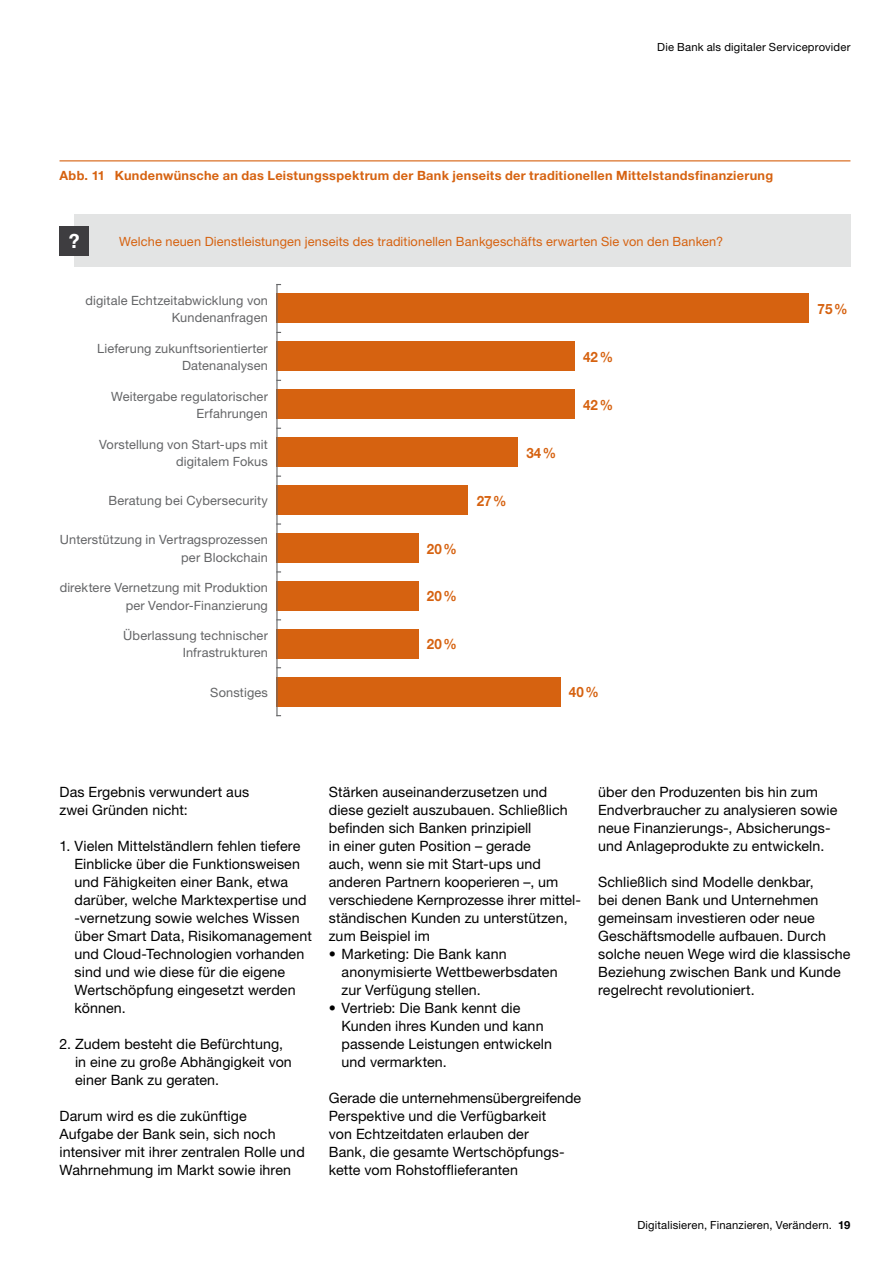
<style>
.page{position:relative;width:893px;height:1263px;background:#fff}
.page>*{position:absolute;margin:0;border:0;box-sizing:border-box;transform-origin:0 0}
.t1{font:700 19.5px "Helvetica Neue LT";color:#fff}
.t2{font:14.25px/18px "Helvetica Neue LT";letter-spacing:.005em;color:#000}
.t3{font:700 14.25px "Helvetica Neue LT";color:#d66210;scale:.94 1}
.t4{font:700 14.25px "Helvetica Neue LT";color:#d66210;scale:.95 1}
.t5{font:12.75px/17.2px "Helvetica Neue LT";letter-spacing:.01em;color:#646567;text-align:right}
.t6{font:700 12.75px "Helvetica Neue LT";letter-spacing:.02em;color:#d66210}
.t7{font:12.75px "Helvetica Neue LT";letter-spacing:.01em;color:#d66210}
.t8{font:11.25px "Helvetica Neue LT";letter-spacing:.015em;color:#000}
.s1{font-weight:700}
</style>
<div class="page">
<hr style="left:60px;top:160px;width:790px;height:1px;background:#d66210">
<div style="left:74px;top:214px;width:776px;height:53px;background:#e3e4e4"></div>
<div style="left:60px;top:226px;width:29px;height:29px;background:#3e3d40"></div>
<div style="left:276px;top:294px;width:533px;height:29px;background:#d66210"></div>
<div style="left:276px;top:341px;width:299px;height:30px;background:#d66210"></div>
<div style="left:276px;top:389px;width:299px;height:30px;background:#d66210"></div>
<div style="left:276px;top:437px;width:242px;height:30px;background:#d66210"></div>
<div style="left:276px;top:485px;width:192px;height:30px;background:#d66210"></div>
<div style="left:276px;top:533px;width:142px;height:30px;background:#d66210"></div>
<div style="left:276px;top:581px;width:142px;height:30px;background:#d66210"></div>
<div style="left:276px;top:629px;width:142px;height:30px;background:#d66210"></div>
<div style="left:276px;top:677px;width:284px;height:30px;background:#d66210"></div>
<hr style="left:276px;top:284px;width:2px;height:432px;background:#646567">
<p class="t8" style="left:657px;top:41px;width:195px">Die Bank als digitaler Serviceprovider</p>
<p class="t6" style="left:60px;top:167px;width:715px">Abb. 11 Kundenwünsche an das Leistungsspektrum der Bank jenseits der traditionellen Mittelstandsfinanzierung</p>
<h1 class="t1" style="left:69px;top:229px;width:12px">?</h1>
<p class="t7" style="left:119px;top:233px;width:605px">Welche neuen Dienstleistungen jenseits des traditionellen Bankgeschäfts erwarten Sie von den Banken?</p>
<p class="t5" style="left:86px;top:292px;width:184px">digitale Echtzeitabwicklung von<br>Kundenanfragen</p>
<p class="t5" style="left:97px;top:339px;width:172px">Lieferung zukunftsorientierter<br>Datenanalysen</p>
<p class="t5" style="left:111px;top:387px;width:158px">Weitergabe regulatorischer<br>Erfahrungen</p>
<p class="t5" style="left:99px;top:435px;width:170px">Vorstellung von Start-ups mit digitalem Fokus</p>
<p class="t5" style="left:109px;top:492px;width:161px">Beratung bei Cybersecurity</p>
<p class="t5" style="left:60px;top:531px;width:210px">Unterstützung in Vertragsprozessen per Blockchain</p>
<p class="t5" style="left:60px;top:579px;width:210px">direktere Vernetzung mit Produktion per Vendor-Finanzierung</p>
<p class="t5" style="left:123px;top:627px;width:146px">Überlassung technischer<br>Infrastrukturen</p>
<p class="t5" style="left:210px;top:683px;width:59px">Sonstiges</p>
<p class="t3" style="left:427px;top:540px;width:33px">20%</p>
<p class="t3" style="left:427px;top:587px;width:33px">20%</p>
<p class="t3" style="left:427px;top:635px;width:33px">20%</p>
<p class="t3" style="left:477px;top:492px;width:33px">27%</p>
<p class="t3" style="left:526px;top:444px;width:33px">34%</p>
<p class="t3" style="left:583px;top:348px;width:33px">42%</p>
<p class="t3" style="left:583px;top:396px;width:33px">42%</p>
<p class="t3" style="left:569px;top:683px;width:33px">40%</p>
<p class="t4" style="left:818px;top:300px;width:33px">75%</p>
<p class="t2" style="left:60px;top:783px;width:191px">Das Ergebnis verwundert aus zwei Gründen nicht:</p>
<p class="t2" style="left:75px;top:837px;width:239px;text-indent:-15px">1. Vielen Mittelständlern fehlen tiefere<br>Einblicke über die Funktionsweisen und Fähigkeiten einer Bank, etwa darüber, welche Marktexpertise und -vernetzung sowie welches Wissen über Smart Data, Risikomanagement und Cloud-Technologien vorhanden sind und wie diese für die eigene<br>Wertschöpfung eingesetzt werden können.</p>
<p class="t2" style="left:75px;top:1035px;width:218px;text-indent:-16px">2. Zudem besteht die Befürchtung, in eine zu große Abhängigkeit von einer Bank zu geraten.</p>
<p class="t2" style="left:60px;top:1107px;width:247px">Darum wird es die zukünftige<br>Aufgabe der Bank sein, sich noch intensiver mit ihrer zentralen Rolle und Wahrnehmung im Markt sowie ihren</p>
<p class="t2" style="left:329px;top:783px;width:254px">Stärken auseinanderzusetzen und diese gezielt auszubauen. Schließlich befinden sich Banken prinzipiell<br>in einer guten Position – gerade<br>auch, wenn sie mit Start-ups und anderen Partnern kooperieren –, um verschiedene Kernprozesse ihrer mittel&shy;ständischen Kunden zu unterstützen, zum Beispiel im</p>
<p class="t2" style="left:342px;top:945px;width:218px;text-indent:-13px">• Marketing: Die Bank kann anonymisierte Wettbewerbsdaten zur Verfügung stellen.</p>
<p class="t2" style="left:342px;top:999px;width:212px;text-indent:-13px">• Vertrieb: Die Bank kennt die<br>Kunden ihres Kunden und kann passende Leistungen entwickeln und vermarkten.</p>
<p class="t2" style="left:329px;top:1089px;width:254px">Gerade die unternehmensübergreifende Perspektive und die Verfügbarkeit<br>von Echtzeitdaten erlauben der<br>Bank, die gesamte Wertschöpfungs&shy;kette vom Rohstofflieferanten</p>
<p class="t2" style="left:598px;top:783px;width:241px">über den Produzenten bis hin zum Endverbraucher zu analysieren sowie neue Finanzierungs-, Absicherungs&shy;und Anlageprodukte zu entwickeln.</p>
<p class="t2" style="left:598px;top:873px;width:254px">Schließlich sind Modelle denkbar,<br>bei denen Bank und Unternehmen gemeinsam investieren oder neue Geschäftsmodelle aufbauen. Durch solche neuen Wege wird die klassische Beziehung zwischen Bank und Kunde regelrecht revolutioniert.</p>
<p class="t8" style="left:637px;top:1218px;width:215px">Digitalisieren, Finanzieren, Verändern. <span class="s1">19</span></p>
</div>
